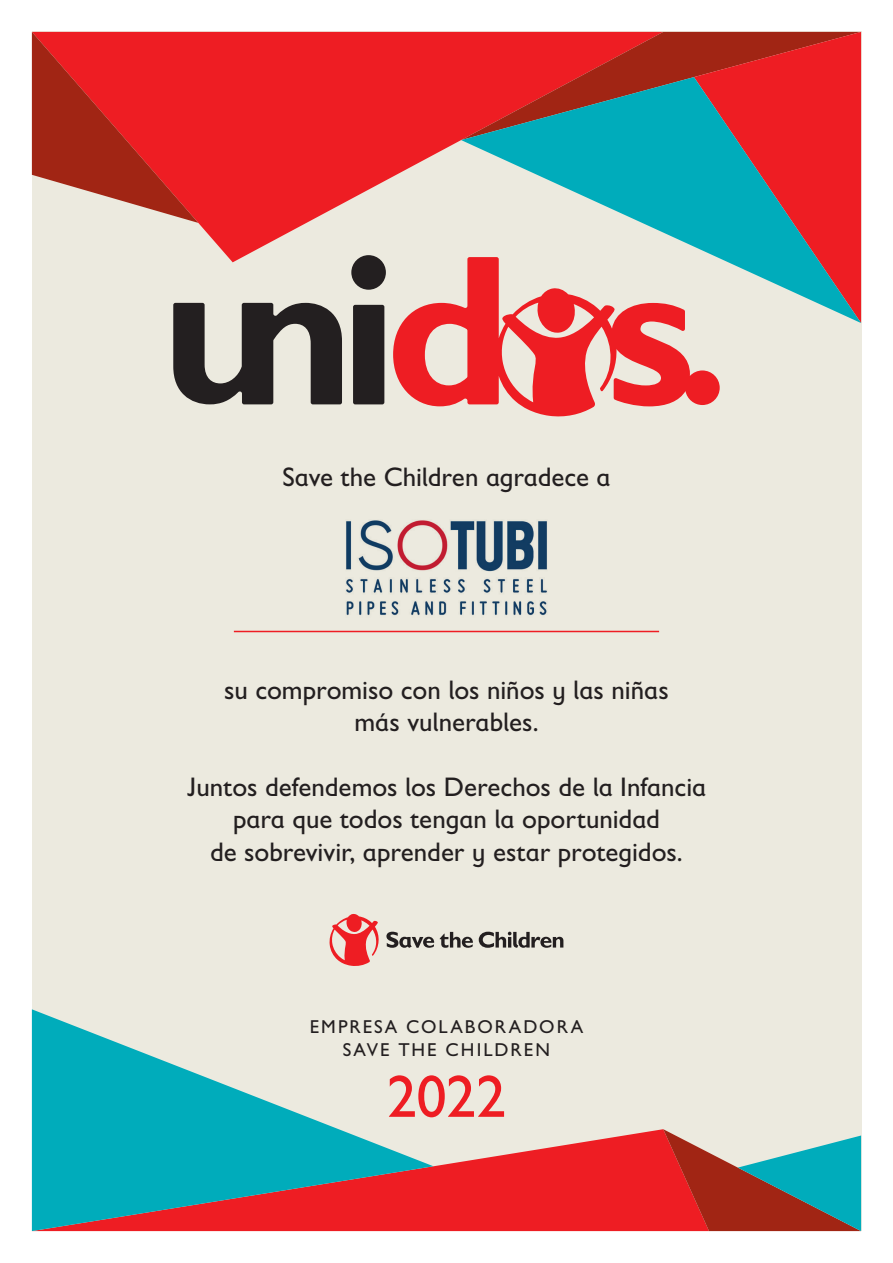
<style>
.page{position:relative;width:893px;height:1263px;background:#fff}
.page>*{position:absolute;margin:0;border:0;box-sizing:border-box;transform-origin:0 0}
.t1{font:60px "Gill Sans Infant Std";color:#ee1d23}
.t2{font:27px/32.4px "Gill Sans Infant Std";color:#231f20;text-align:center}
.t3{font:18.75px/22.5px "Gill Sans Infant Std";letter-spacing:.105em;color:#231f20;text-align:center}
</style>
<div class="page">
<div style="left:32px;top:32px;width:829px;height:1199px;background:#eceadf"></div>
<svg style="left:433px;top:1129px;width:230px;height:102px;fill:#ee1d23"></svg>
<svg style="left:32px;top:1009px;width:401px;height:222px"></svg>
<svg style="left:663px;top:1129px;width:198px;height:102px"></svg>
<svg style="left:198px;top:32px;width:263px;height:223px;fill:#ee1d23"></svg>
<svg style="left:32px;top:32px;width:166px;height:191px;background:#d03a35"></svg>
<svg style="left:461px;top:32px;width:233px;height:45px;background:#d51f1e"></svg>
<svg style="left:694px;top:32px;width:167px;height:45px;background:#c7211c"></svg>
<svg style="left:461px;top:77px;width:400px;height:246px"></svg>
<svg style="left:393px;top:257px;width:327px;height:160px"></svg>
<svg style="left:173px;top:255px;width:213px;height:149px"></svg>
<hr style="left:234px;top:631px;width:425px;height:1px;background:#ee1d23">
<svg style="left:329px;top:914px;width:50px;height:52px"></svg>
<svg style="left:386px;top:932px;width:177px;height:16px"></svg>
<img style="left:326px;top:520px;width:241px;height:113px">
<p class="t2" style="left:282px;top:461px;width:330px">Save the Children agradece a</p>
<p class="t2" style="left:224px;top:673px;width:446px">su compromiso con los niños y las niñas más vulnerables.</p>
<p class="t2" style="left:187px;top:771px;width:521px">Juntos defendemos los Derechos de la Infancia para que todos tengan la oportunidad<br>de sobrevivir, aprender y estar protegidos.</p>
<p class="t3" style="left:310px;top:1016px;width:275px">EMPRESA COLABORADORA<br>SAVE THE CHILDREN</p>
<h1 class="t1" style="left:387px;top:1062px;width:121px">2022</h1>
</div>
